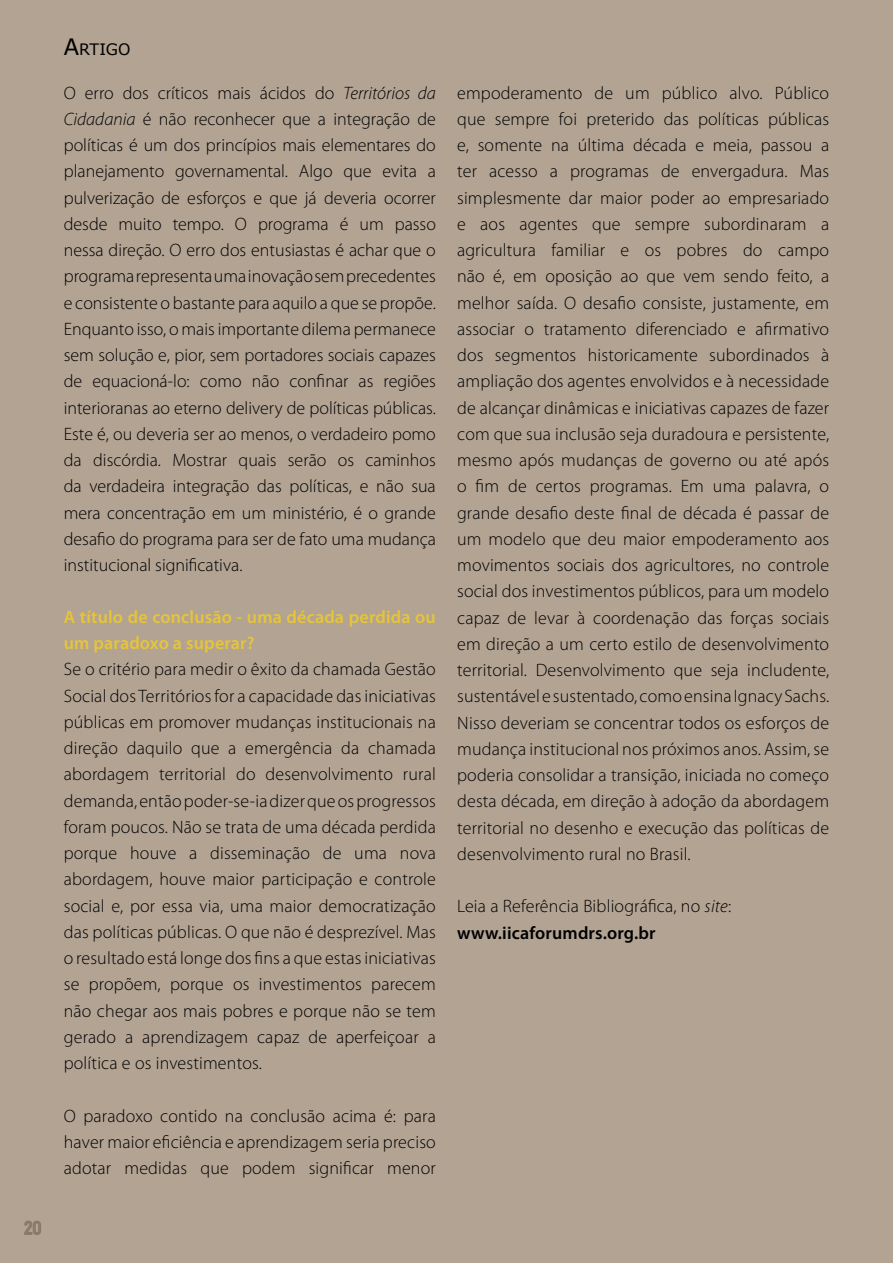
<style>
.page{position:relative;width:893px;height:1263px;background:#b2a393}
.page>*{position:absolute;margin:0;border:0;box-sizing:border-box;transform-origin:0 0}
.t1{font:300 18px/26.2px "Myriad Pro";letter-spacing:.01em;color:#000;text-align:justify}
.t2{font:600 18px/26.2px "Myriad Pro";letter-spacing:.01em;color:#e7c539}
.t3{font:15.75px "Verdana";color:#000}
.s1{font-size:22.5px}
.s2{font-style:italic}
.s3{font-weight:600}
</style>
<div class="page">
<p class="t3" style="left:64px;top:40px;width:68px"><span class="s1">A</span>rtigo</p>
<p class="t1" style="left:64px;top:79px;width:374px">O erro dos críticos mais ácidos do <span class="s2">Territórios da Cidadania</span> é não reconhecer que a integração de políticas é um dos princípios mais elementares do planejamento governamental. Algo que evita a pulverização de esforços e que já deveria ocorrer desde muito tempo. O programa é um passo nessa direção. O erro dos entusiastas é achar que o programa representa uma inovação sem precedentes e consistente o bastante para aquilo a que se propõe.<br>Enquanto isso, o mais importante dilema permanece sem solução e, pior, sem portadores sociais capazes de equacioná-lo: como não confinar as regiões interioranas ao eterno delivery de políticas públicas.<br>Este é, ou deveria ser ao menos, o verdadeiro pomo da discórdia. Mostrar quais serão os caminhos da verdadeira integração das políticas, e não sua mera concentração em um ministério, é o grande desafio do programa para ser de fato uma mudança institucional significativa.</p>
<p class="t2" style="left:64px;top:603px;width:374px">A título de conclusão - uma década perdida ou um paradoxo a superar?</p>
<p class="t1" style="left:64px;top:656px;width:374px">Se o critério para medir o êxito da chamada Gestão Social dos Territórios for a capacidade das iniciativas públicas em promover mudanças institucionais na direção daquilo que a emergência da chamada abordagem territorial do desenvolvimento rural demanda, então poder-se-ia dizer que os progressos foram poucos. Não se trata de uma década perdida porque houve a disseminação de uma nova abordagem, houve maior participação e controle social e, por essa via, uma maior democratização das políticas públicas. O que não é desprezível. Mas o resultado está longe dos fins a que estas iniciativas se propõem, porque os investimentos parecem não chegar aos mais pobres e porque não se tem gerado a aprendizagem capaz de aperfeiçoar a política e os investimentos.</p>
<p class="t1" style="left:64px;top:1102px;width:374px">O paradoxo contido na conclusão acima é: para haver maior eficiência e aprendizagem seria preciso adotar medidas que podem significar menor</p>
<p class="t1" style="left:457px;top:79px;width:374px">empoderamento de um público alvo. Público que sempre foi preterido das políticas públicas e, somente na última década e meia, passou a ter acesso a programas de envergadura. Mas simplesmente dar maior poder ao empresariado e aos agentes que sempre subordinaram a agricultura familiar e os pobres do campo não é, em oposição ao que vem sendo feito, a melhor saída. O desafio consiste, justamente, em associar o tratamento diferenciado e afirmativo dos segmentos historicamente subordinados à ampliação dos agentes envolvidos e à necessidade de alcançar dinâmicas e iniciativas capazes de fazer com que sua inclusão seja duradoura e persistente, mesmo após mudanças de governo ou até após o fim de certos programas. Em uma palavra, o grande desafio deste final de década é passar de um modelo que deu maior empoderamento aos movimentos sociais dos agricultores, no controle social dos investimentos públicos, para um modelo capaz de levar à coordenação das forças sociais em direção a um certo estilo de desenvolvimento territorial. Desenvolvimento que seja includente, sustentável e sustentado, como ensina Ignacy Sachs.<br>Nisso deveriam se concentrar todos os esforços de mudança institucional nos próximos anos. Assim, se poderia consolidar a transição, iniciada no começo desta década, em direção à adoção da abordagem territorial no desenho e execução das políticas de desenvolvimento rural no Brasil.</p>
<p class="t1" style="left:457px;top:893px;width:276px">Leia a Referência Bibliográfica, no <span class="s2">site</span>: <span class="s3">www.iicaforumdrs.org.br</span></p>
</div>
